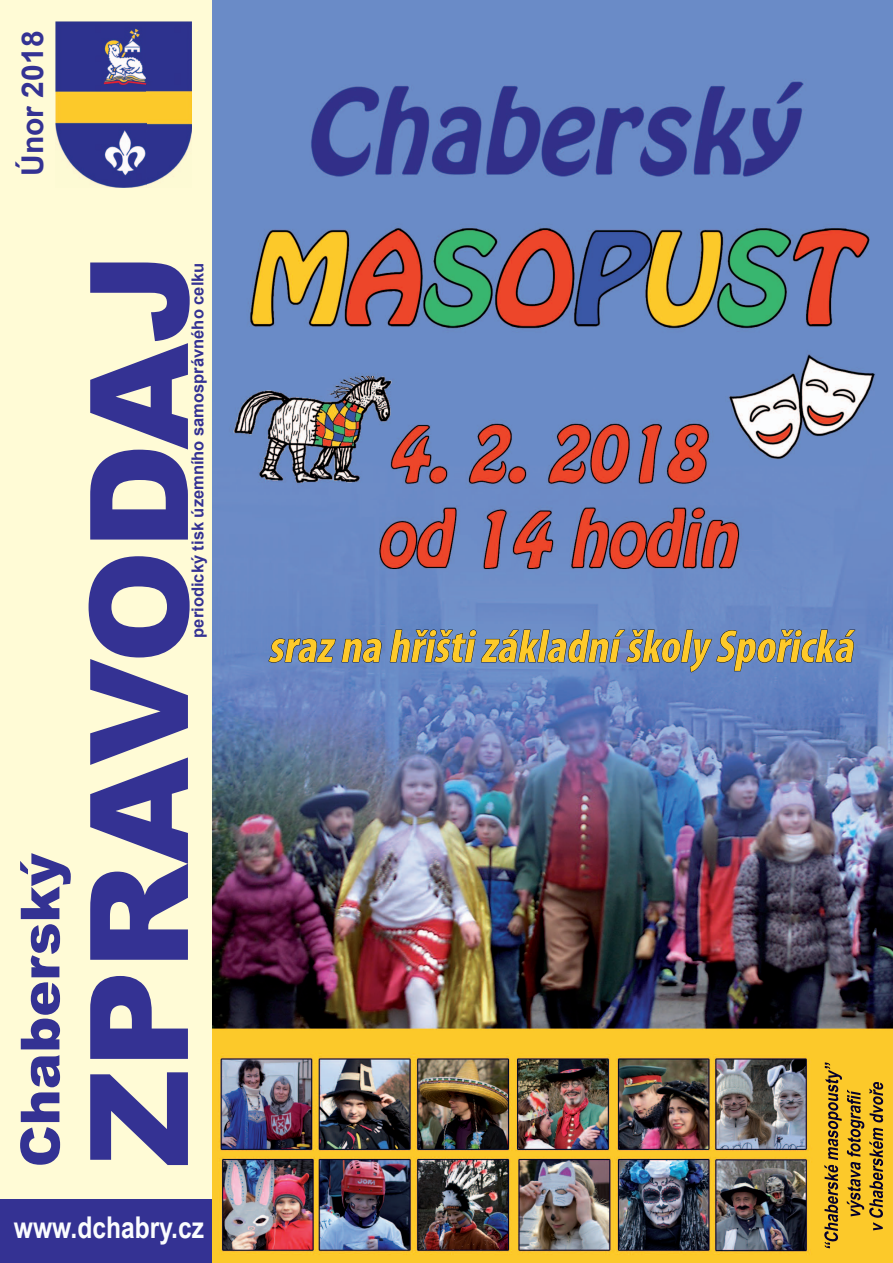
<style>
.page{position:relative;width:893px;height:1263px;background:#fff}
.page>*{position:absolute;margin:0;border:0;box-sizing:border-box;transform-origin:0 0}
.t1{font:900 136.5px "Arial";color:#343293}
.t2{font:900 54px "Arial";color:#343293}
.t3{font:700 30px "Arial Narrow";color:#fbfdfe}
.t4{font:700 30px "Arial";color:#343293}
.t5{font:700 16.5px "Arial";color:#343293}
</style>
<div class="page">
<div style="left:0;top:0;width:213px;height:1263px;background:#fffbd6"></div>
<img style="left:55px;top:21px;width:137px;height:166px">
<div style="left:0;top:1199px;width:213px;height:64px;background:#343293"></div>
<img style="left:213px;top:0;width:680px;height:1263px">
<img style="left:825px;top:1062px;width:17px;height:59px">
<img style="left:847px;top:1089px;width:17px;height:48px">
<img style="left:869px;top:1082px;width:14px;height:67px">
<img style="left:537px;top:629px;width:300px;height:34px">
<img style="left:390px;top:630px;width:465px;height:32px">
<div style="left:213px;top:12px;width:680px;height:32px;background:#6a8bc7"></div>
<h3 class="t4" style="left:13px;top:176px;width:147px;rotate:-90deg">Únor 2018</h3>
<h2 class="t2" style="left:1px;top:1167px;width:316px;rotate:-90deg">Chaberský</h2>
<h1 class="t1" style="left:40px;top:1167px;width:916px;rotate:-90deg">ZPRAVODAJ</h1>
<p class="t5" style="left:187px;top:638px;width:377px;rotate:-90deg">periodický tisk územního samosprávného celku</p>
<h3 class="t3" style="left:14px;top:1205px;width:192px">www.dchabry.cz</h3>
</div>
